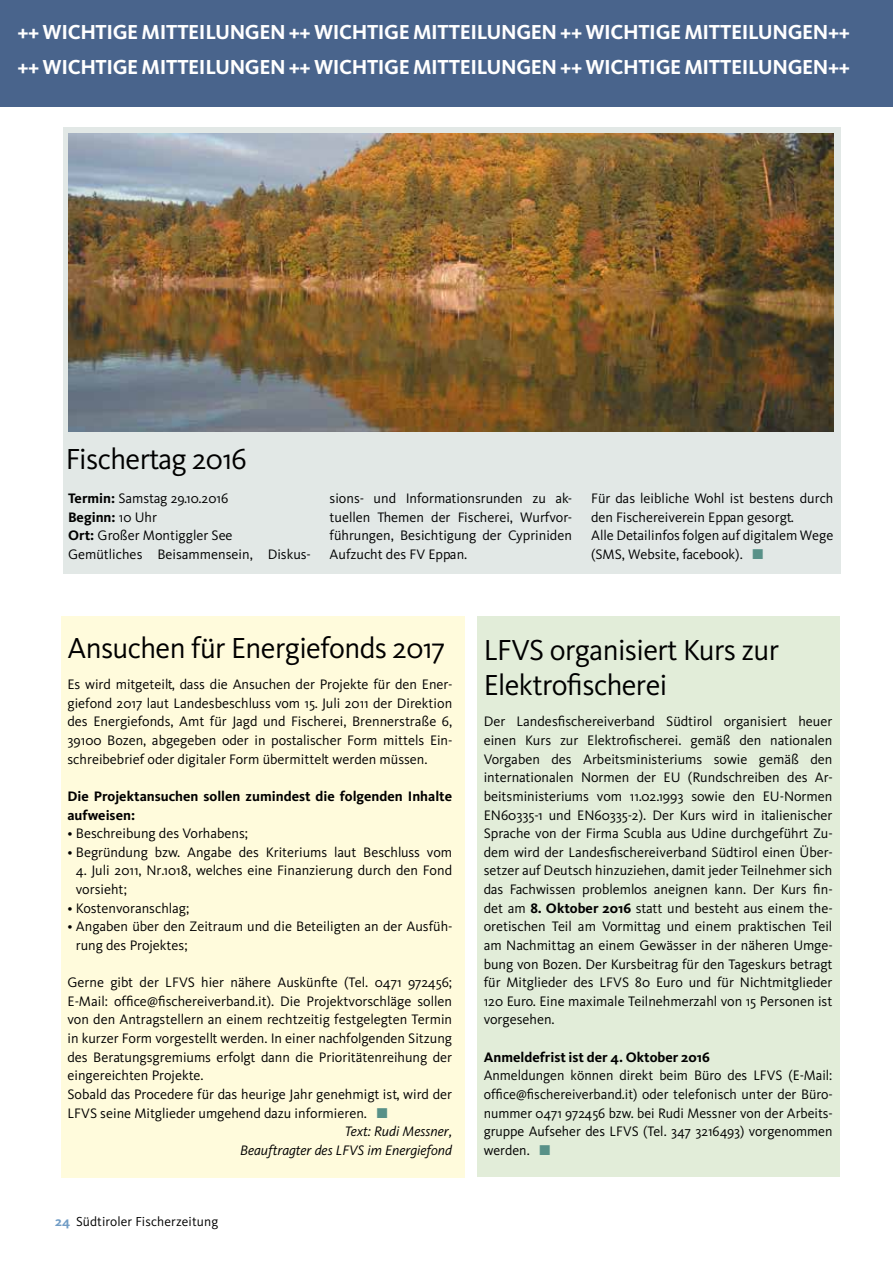
<style>
.page{position:relative;width:893px;height:1263px;background:#fff}
.page>*{position:absolute;margin:0;border:0;box-sizing:border-box;transform-origin:0 0}
.t1{font:30px/34.5px "Kievit";letter-spacing:-.02em;color:#000}
.t2{font:700 21px/34.5px "Kievit";letter-spacing:-.02em;color:#fff}
.t3{font:14.25px/18.6px "Kievit";color:#000}
.t4{font:700 14.25px/18.6px "Kievit";color:#000}
.t5{font:italic 14.25px "Kievit";color:#000}
.t6{font:13.5px "Kievit";letter-spacing:.01em;color:#000}
.s1{font-weight:700}
.s2{color:#589188}
.s3{font-weight:700;color:#719dc6}
</style>
<div class="page">
<div style="left:63px;top:128px;width:777px;height:446px;background:#e2e8e6"></div>
<div style="left:0;top:0;width:893px;height:106px;background:#49648c"></div>
<div style="left:477px;top:617px;width:363px;height:559px;background:#e2edd9"></div>
<div style="left:61px;top:617px;width:404px;height:561px;background:#fffbdc"></div>
<img style="left:68px;top:134px;width:765px;height:298px">
<h2 class="t2" style="left:17px;top:15px;width:834px">++ WICHTIGE MITTEILUNGEN ++ WICHTIGE MITTEILUNGEN ++ WICHTIGE MITTEILUNGEN++ ++ WICHTIGE MITTEILUNGEN ++ WICHTIGE MITTEILUNGEN ++ WICHTIGE MITTEILUNGEN++</h2>
<h1 class="t1" style="left:66px;top:442px;width:182px">Fischertag 2016</h1>
<p class="t3" style="left:68px;top:489px;width:244px"><span class="s1">Termin:</span> Samstag 29.10.2016<br><span class="s1">Beginn:</span> 10 Uhr<br><span class="s1">Ort:</span> Großer Montiggler See<br>Gemütliches Beisammensein, Diskus-</p>
<p class="t3" style="left:330px;top:489px;width:244px;text-align:justify">sions- und Informationsrunden zu ak&shy;tuellen Themen der Fischerei, Wurfvor&shy;führungen, Besichtigung der Cypriniden Aufzucht des FV Eppan.</p>
<p class="t3" style="left:591px;top:489px;width:244px">Für das leibliche Wohl ist bestens durch den Fischereiverein Eppan gesorgt.<br>Alle Detailinfos folgen auf digitalem Wege (SMS, Website, facebook). <span class="s2">■</span></p>
<h1 class="t1" style="left:68px;top:631px;width:379px">Ansuchen für Energiefonds 2017</h1>
<p class="t3" style="left:68px;top:675px;width:387px;text-align:justify">Es wird mitgeteilt, dass die Ansuchen der Projekte für den Ener&shy;giefond 2017 laut Landesbeschluss vom 15. Juli 2011 der Direktion des Energiefonds, Amt für Jagd und Fischerei, Brennerstraße 6, 39100 Bozen, abgegeben oder in postalischer Form mittels Ein&shy;schreibebrief oder digitaler Form übermittelt werden müssen.</p>
<p class="t4" style="left:68px;top:787px;width:386px">Die Projektansuchen sollen zumindest die folgenden Inhalte aufweisen:</p>
<p class="t3" style="left:68px;top:824px;width:182px">• Beschreibung des Vorhabens;</p>
<p class="t3" style="left:68px;top:843px;width:386px">• Begründung bzw. Angabe des Kriteriums laut Beschluss vom</p>
<p class="t3" style="left:76px;top:861px;width:378px">4. Juli 2011, Nr.1018, welches eine Finanzierung durch den Fond vorsieht;</p>
<p class="t3" style="left:68px;top:899px;width:123px">• Kostenvoranschlag;</p>
<p class="t3" style="left:76px;top:917px;width:378px;text-indent:-8px">• Angaben über den Zeitraum und die Beteiligten an der Ausfüh&shy;rung des Projektes;</p>
<p class="t3" style="left:68px;top:973px;width:386px">Gerne gibt der LFVS hier nähere Auskünfte (Tel. 0471 972456;</p>
<p class="t3" style="left:68px;top:992px;width:386px">E-Mail: office@fischereiverband.it). Die Projektvorschläge sollen</p>
<p class="t3" style="left:68px;top:1010px;width:386px">von den Antragstellern an einem rechtzeitig festgelegten Termin</p>
<p class="t3" style="left:68px;top:1029px;width:386px">in kurzer Form vorgestellt werden. In einer nachfolgenden Sitzung</p>
<p class="t3" style="left:68px;top:1048px;width:386px">des Beratungsgremiums erfolgt dann die Prioritätenreihung der</p>
<p class="t3" style="left:68px;top:1066px;width:138px">eingereichten Projekte.</p>
<p class="t3" style="left:68px;top:1085px;width:386px">Sobald das Procedere für das heurige Jahr genehmigt ist, wird der</p>
<p class="t3" style="left:68px;top:1104px;width:321px">LFVS seine Mitglieder umgehend dazu informieren. <span class="s2">■</span></p>
<p class="t5" style="left:345px;top:1123px;width:109px">Text: Rudi Messner,</p>
<p class="t5" style="left:240px;top:1142px;width:213px">Beauftragter des LFVS im Energiefond</p>
<p class="t6" style="left:55px;top:1214px;width:165px"><span class="s3">24</span> Südtiroler Fischerzeitung</p>
<h1 class="t1" style="left:484px;top:633px;width:297px">LFVS organisiert Kurs zur<br>Elektrofischerei</h1>
<p class="t3" style="left:484px;top:712px;width:351px;text-align:justify">Der Landesfischereiverband Südtirol organisiert heuer einen Kurs zur Elektrofischerei. gemäß den nationalen Vorgaben des Arbeitsministeriums sowie gemäß den internationalen Normen der EU (Rundschreiben des Ar&shy;beitsministeriums vom 11.02.1993 sowie den EU-Normen EN60335-1 und EN60335-2). Der Kurs wird in italienischer Sprache von der Firma Scubla aus Udine durchgeführt Zu&shy;dem wird der Landesfischereiverband Südtirol einen Über&shy;setzer auf Deutsch hinzuziehen, damit jeder Teilnehmer sich das Fachwissen problemlos aneignen kann. Der Kurs fin&shy;det am <span class="s1">8. Oktober 2016</span> statt und besteht aus einem the&shy;oretischen Teil am Vormittag und einem praktischen Teil am Nachmittag an einem Gewässer in der näheren Umge&shy;bung von Bozen. Der Kursbeitrag für den Tageskurs betragt für Mitglieder des LFVS 80 Euro und für Nichtmitglieder 120 Euro. Eine maximale Teilnehmerzahl von 15 Personen ist vorgesehen.</p>
<p class="t4" style="left:484px;top:1047px;width:228px">Anmeldefrist ist der 4. Oktober 2016</p>
<p class="t3" style="left:484px;top:1066px;width:351px;text-align:justify">Anmeldungen können direkt beim Büro des LFVS (E-Mail: office@fischereiverband.it) oder telefonisch unter der Büro&shy;nummer 0471 972456 bzw. bei Rudi Messner von der Arbeits&shy;gruppe Aufseher des LFVS (Tel. 347 3216493) vorgenommen werden. <span class="s2">■</span></p>
</div>
